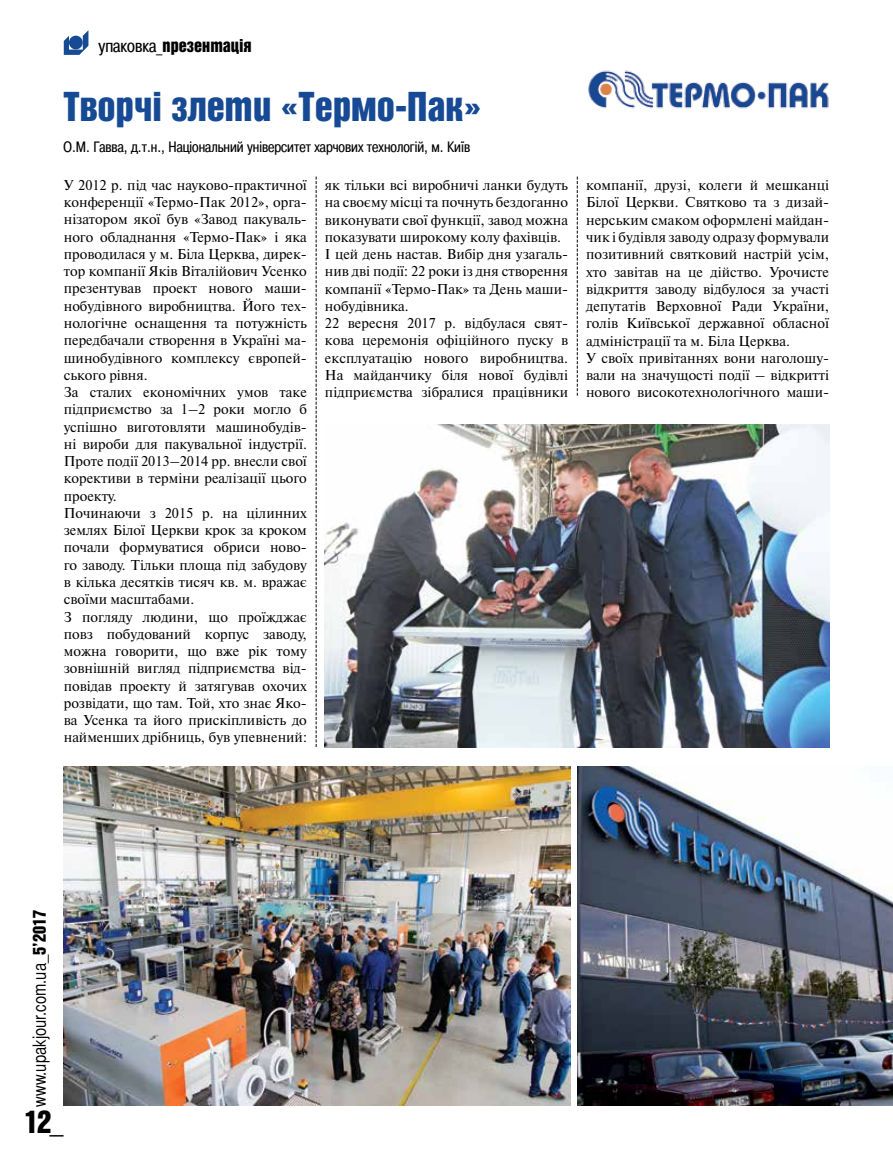
<style>
.page{position:relative;width:893px;height:1170px;background:#fff}
.page>*{position:absolute;margin:0;border:0;box-sizing:border-box;transform-origin:0 0}
.t1{font:40.5px "Bastion Kontrast Alt C";color:#174a94}
.t2{font:31.5px "Bastion Kontrast Alt C";color:#000}
.t3{font:18px "Bastion C";color:#000}
.t4{font:18px "Bastion Kontrast Alt C";color:#000}
.t5{font:15px "Pragmatica Cond C";color:#000}
.t6{font:14.25px/17.2px "Newton C";color:#000}
.s1{font-family:"Pragmatica Cond C"}
.s2{font-family:"Bastion Kontrast Alt C"}
</style>
<div class="page">
<svg style="left:64px;top:30px;width:24px;height:25px"></svg>
<svg style="left:316px;top:176px;width:1px;height:571px"></svg>
<svg style="left:577px;top:176px;width:1px;height:219px"></svg>
<img style="left:577px;top:766px;width:316px;height:339px">
<img style="left:325px;top:424px;width:504px;height:323px">
<img style="left:64px;top:766px;width:507px;height:339px">
<img style="left:588px;top:70px;width:241px;height:39px">
<p class="t4" style="left:99px;top:36px;width:155px"><span class="s1">упаковка_</span>презентація</p>
<h1 class="t1" style="left:64px;top:86px;width:419px">Творчі злети «Термо-Пак»</h1>
<p class="t5" style="left:64px;top:138px;width:408px">О.М. Гавва, д.т.н., Національний університет харчових технологій, м. Київ</p>
<p class="t6" style="left:64px;top:176px;width:245px">У 2012 р. під час науково-практичної конференції «Термо-Пак 2012», орга&shy;нізатором якої був «Завод пакуваль&shy;ного обладнання «Термо-Пак» і яка проводилася у м. Біла Церква, дирек&shy;тор компанії Яків Віталійович Усенко презентував проект нового маши&shy;нобудівного виробництва. Його тех&shy;нологічне оснащення та потужність передбачали створення в Україні ма&shy;шинобудівного комплексу європей&shy;ського рівня.<br>За сталих економічних умов таке підприємство за 1–2 роки могло б успішно виготовляти машинобудів&shy;ні вироби для пакувальної індустрії.<br>Проте події 2013–2014 рр. внесли свої корективи в терміни реалізації цього проекту.<br>Починаючи з 2015 р. на цілинних землях Білої Церкви крок за кроком почали формуватися обриси ново&shy;го заводу. Тільки площа під забудову в кілька десятків тисяч кв. м. вражає своїми масштабами.<br>З погляду людини, що проїжджає повз побудований корпус заводу, можна говорити, що вже рік тому зовнішній вигляд підприємства від&shy;повідав проекту й затягував охочих розвідати, що там. Той, хто знає Яко&shy;ва Усенка та його прискіпливість до найменших дрібниць, був упевнений:</p>
<p class="t6" style="left:325px;top:177px;width:245px">як тільки всі виробничі ланки будуть на своєму місці та почнуть бездоганно виконувати свої функції, завод можна показувати широкому колу фахівців.<br>І цей день настав. Вибір дня узагаль&shy;нив дві події: 22 роки із дня створення компанії «Термо-Пак» та День маши&shy;нобудівника.<br>22 вересня 2017 р. відбулася свят&shy;кова церемонія офіційного пуску в експлуатацію нового виробництва.<br>На майданчику біля нової будівлі підприємства зібралися працівники</p>
<p class="t6" style="left:586px;top:177px;width:245px">компанії, друзі, колеги й мешканці Білої Церкви. Святково та з дизай&shy;нерським смаком оформлені майдан&shy;чик і будівля заводу одразу формували позитивний святковий настрій усім, хто завітав на це дійство. Урочисте відкриття заводу відбулося за участі депутатів Верховної Ради України, голів Київської державної обласної адміністрації та м. Біла Церква.<br>У своїх привітаннях вони наголошу&shy;вали на значущості події – відкритті нового високотехнологічного маши-</p>
<p class="t3" style="left:29px;top:1106px;width:198px;rotate:-90deg">www.upakjour.com.ua_<span class="s2">5’2017</span></p>
<h2 class="t2" style="left:25px;top:1105px;width:41px">12_</h2>
</div>
